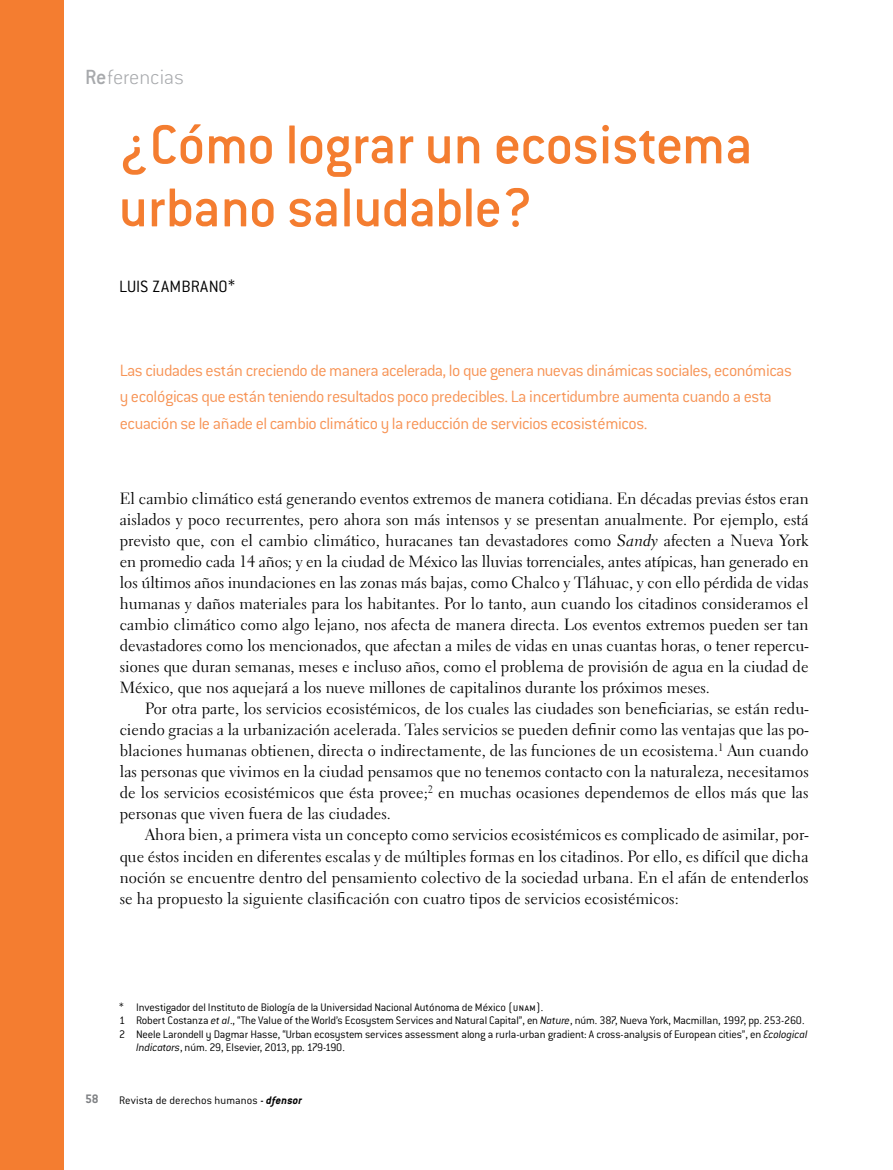
<style>
.page{position:relative;width:893px;height:1170px;background:#fff}
.page>*{position:absolute;margin:0;border:0;box-sizing:border-box;transform-origin:0 0}
.t1{font:500 60px/63px "Conduit ITC Std";color:#f47d30}
.t2{font:200 22.5px "Conduit ITC Std";color:#a7a9ac}
.t3{font:300 18px/26.2px "Conduit ITC Std";letter-spacing:-.025em;color:#f79456}
.t4{font:300 18px "Conduit ITC Std";letter-spacing:.01em;color:#000}
.t5{font:16.2px/21px "Electra LT Std";color:#000;text-align:justify}
.t6{font:700 13.5px "Conduit ITC Std";color:#808285}
.t7{font:300 12px "Conduit ITC Std";letter-spacing:-.01em;color:#000}
.t8{font:300 12px "Conduit ITC Std";letter-spacing:-.035em;color:#000}
.s1{font-weight:500}
.s2{font-family:"Electra LT Std Cursive"}
.s3{font-style:italic}
.s4{font-weight:700;font-style:italic}
</style>
<div class="page">
<div style="left:0;top:0;width:64px;height:1169px;background:#f47d30"></div>
<h2 class="t2" style="left:85px;top:63px;width:100px"><span class="s1">Re</span>ferencias</h2>
<h1 class="t1" style="left:119px;top:111px;width:635px">¿Cómo lograr un ecosistema urbano saludable?</h1>
<p class="t4" style="left:119px;top:276px;width:118px">LUIS ZAMBRANO*</p>
<p class="t3" style="left:120px;top:357px;width:674px">Las ciudades están creciendo de manera acelerada, lo que genera nuevas dinámicas sociales, económicas y ecológicas que están teniendo resultados poco predecibles. La incertidumbre aumenta cuando a esta ecuación se le añade el cambio climático y la reducción de servicios ecosistémicos.</p>
<p class="t5" style="left:120px;top:488px;width:690px">El cambio climático está generando eventos extremos de manera cotidiana. En décadas previas éstos eran aislados y poco recurrentes, pero ahora son más intensos y se presentan anualmente. Por ejemplo, está previsto que, con el cambio climático, huracanes tan devastadores como <span class="s2">Sandy</span> afecten a Nueva York en promedio cada 14 años; y en la ciudad de México las lluvias torrenciales, antes atípicas, han generado en los últimos años inundaciones en las zonas más bajas, como Chalco y Tláhuac, y con ello pérdida de vidas humanas y daños materiales para los habitantes. Por lo tanto, aun cuando los citadinos consideramos el cambio climático como algo lejano, nos afecta de manera directa. Los eventos extremos pueden ser tan devastadores como los mencionados, que afectan a miles de vidas en unas cuantas horas, o tener repercu&shy;siones que duran semanas, meses e incluso años, como el problema de provisión de agua en la ciudad de México, que nos aquejará a los nueve millones de capitalinos durante los próximos meses.</p>
<p class="t5" style="left:120px;top:698px;width:690px;text-indent:26px">Por otra parte, los servicios ecosistémicos, de los cuales las ciudades son beneficiarias, se están redu&shy;ciendo gracias a la urbanización acelerada. Tales servicios se pueden definir como las ventajas que las po&shy;blaciones humanas obtienen, directa o indirectamente, de las funciones de un ecosistema.<sup>1</sup> Aun cuando las personas que vivimos en la ciudad pensamos que no tenemos contacto con la naturaleza, necesitamos de los servicios ecosistémicos que ésta provee;<sup>2</sup> en muchas ocasiones dependemos de ellos más que las personas que viven fuera de las ciudades.</p>
<p class="t5" style="left:120px;top:824px;width:690px;text-indent:26px">Ahora bien, a primera vista un concepto como servicios ecosistémicos es complicado de asimilar, por&shy;que éstos inciden en diferentes escalas y de múltiples formas en los citadinos. Por ello, es difícil que dicha noción se encuentre dentro del pensamiento colectivo de la sociedad urbana. En el afán de entenderlos se ha propuesto la siguiente clasificación con cuatro tipos de servicios ecosistémicos:</p>
<p class="t7" style="left:119px;top:999px;width:426px">* Investigador del Instituto de Biología de la Universidad Nacional Autónoma de México (unam).</p>
<p class="t7" style="left:119px;top:1012px;width:687px">1 Robert Costanza <span class="s3">et al</span>., “The Value of the World’s Ecosystem Services and Natural Capital”, en <span class="s3">Nature</span>, núm. 387, Nueva York, Macmillan, 1997, pp. 253-260.</p>
<p class="t7" style="left:119px;top:1026px;width:690px">2 Neele Larondell y Dagmar Hasse, “Urban ecosystem services assessment along a rurla-urban gradient: A cross-analysis of European cities”, en <span class="s3">Ecological</span></p>
<p class="t8" style="left:136px;top:1039px;width:210px"><span class="s3">Indicators</span>, núm. 29, Elsevier, 2013, pp. 179-190.</p>
<p class="t6" style="left:85px;top:1090px;width:15px">58</p>
<p class="t7" style="left:119px;top:1092px;width:185px">Revista de derechos humanos <span class="s1">-</span> <span class="s4">dfensor</span></p>
</div>
